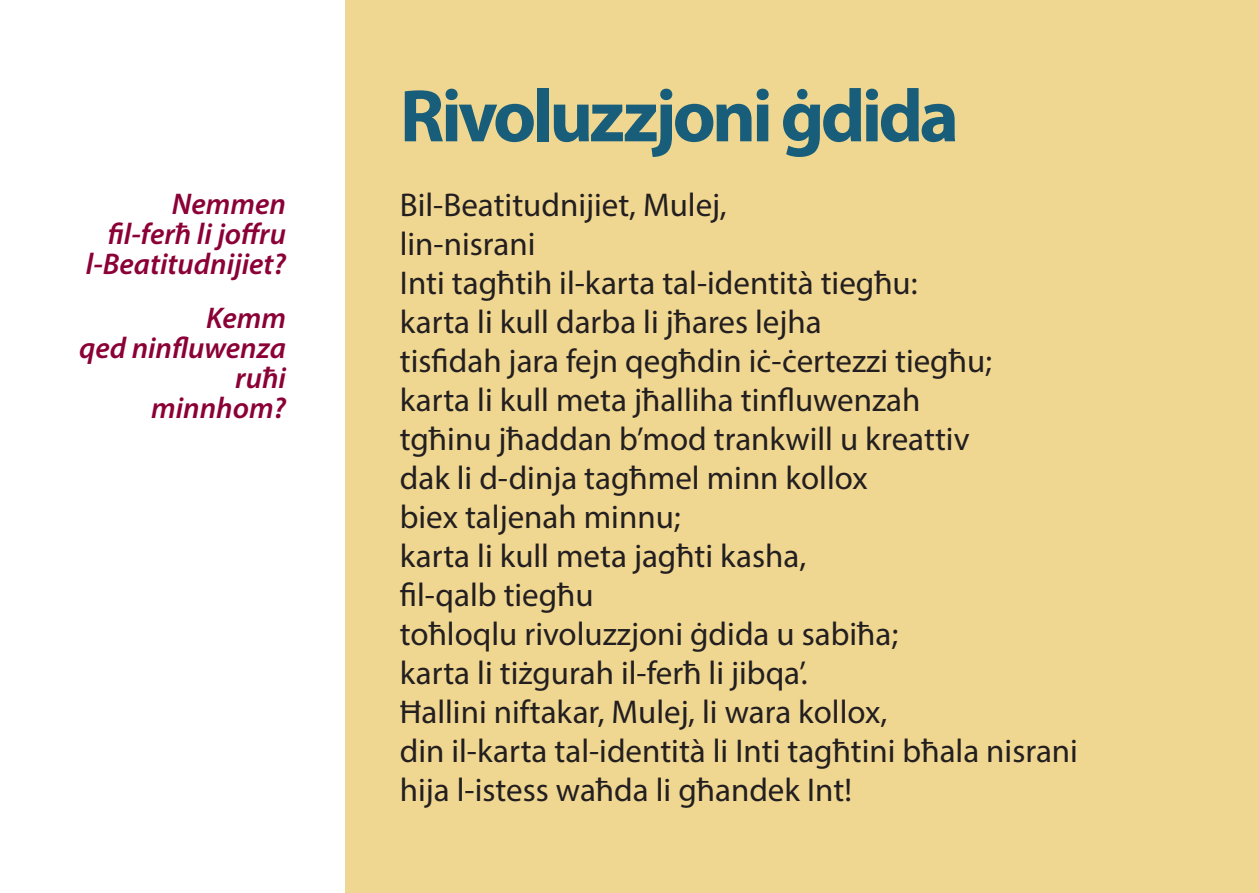
<style>
.page{position:relative;width:1259px;height:893px;background:#fff}
.page>*{position:absolute;margin:0;border:0;box-sizing:border-box;transform-origin:0 0}
.jub-boldheadings{font:700 75px "Myriad Pro";letter-spacing:-.05em;color:#185e7a}
.t1{font:33px "Myriad Pro";color:#231f20}
.t2{font:italic 600 30px/30px "Myriad Pro";color:#8b0036;text-align:right}
</style>
<div class="page">
<div style="left:345px;top:0;width:914px;height:893px;background:#f0d791"></div>
<p class="t2" style="left:172px;top:188px;width:116px">Nemmen</p>
<p class="t2" style="left:86px;top:218px;width:202px">fil-ferħ li joffru l-Beatitudnijiet?</p>
<p class="t2" style="left:206px;top:302px;width:81px">Kemm</p>
<p class="t2" style="left:79px;top:332px;width:208px">qed ninfluwenza ruħi</p>
<p class="t2" style="left:151px;top:392px;width:136px">minnhom?</p>
<p class="jub-boldheadings" style="left:400px;top:67px;width:561px">Rivoluzzjoni ġdida</p>
<p class="t1" style="left:400px;top:185px;width:328px">Bil-Beatitudnijiet, Mulej,</p>
<p class="t1" style="left:400px;top:224px;width:137px">lin-nisrani</p>
<p class="t1" style="left:400px;top:263px;width:519px">Inti tagħtih il-karta tal-identità tiegħu:</p>
<p class="t1" style="left:400px;top:302px;width:423px">karta li kull darba li jħares lejha</p>
<p class="t1" style="left:400px;top:341px;width:594px">tisfidah jara fejn qegħdin iċ-ċertezzi tiegħu;</p>
<p class="t1" style="left:400px;top:380px;width:522px">karta li kull meta jħalliha tinfluwenzah</p>
<p class="t1" style="left:400px;top:419px;width:571px">tgħinu jħaddan b’mod trankwill u kreattiv</p>
<p class="t1" style="left:400px;top:458px;width:469px">dak li d-dinja tagħmel minn kollox</p>
<p class="t1" style="left:400px;top:497px;width:282px">biex taljenah minnu;</p>
<p class="t1" style="left:400px;top:536px;width:408px">karta li kull meta jagħti kasha,</p>
<p class="t1" style="left:400px;top:575px;width:195px">fil-qalb tiegħu</p>
<p class="t1" style="left:400px;top:614px;width:500px">toħloqlu rivoluzzjoni ġdida u sabiħa;</p>
<p class="t1" style="left:400px;top:653px;width:409px">karta li tiżgurah il-ferħ li jibqa’.</p>
<p class="t1" style="left:400px;top:692px;width:489px">Ħallini niftakar, Mulej, li wara kollox,</p>
<p class="t1" style="left:400px;top:731px;width:679px">din il-karta tal-identità li Inti tagħtini bħala nisrani</p>
<p class="t1" style="left:400px;top:770px;width:453px">hija l-istess waħda li għandek Int!</p>
</div>
